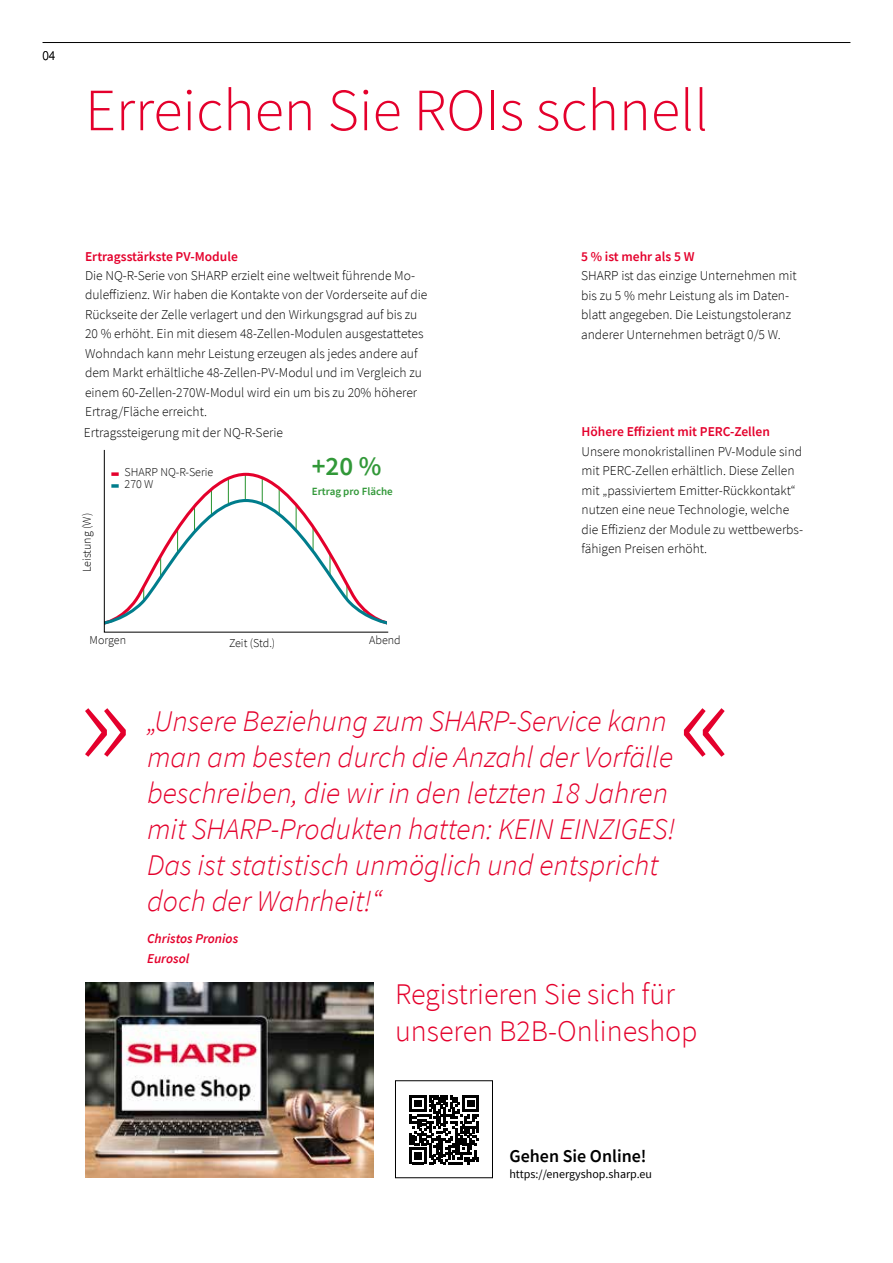
<style>
.page{position:relative;width:893px;height:1263px;background:#fff}
.page>*{position:absolute;margin:0;border:0;box-sizing:border-box;transform-origin:0 0}
.t1{font:300 60px "Source Sans Pro";color:#e4002c}
.t2{font:italic 300 30px/36px "Source Sans Pro";color:#e4002c}
.t3{font:300 30px/37.5px "Source Sans Pro";color:#e4002c}
.t4{font:600 27px "Source Sans Pro";color:#319838}
.t5{font:600 18px "Source Sans Pro";color:#000}
.t6{font:300 13.5px/19.5px "Source Sans Pro";color:#000}
.t7{font:600 13.5px "Source Sans Pro";color:#e4002c}
.t8{font:italic 600 13.5px/19.5px "Source Sans Pro";color:#e4002c}
.t9{font:300 12px/12px "Source Sans Pro";color:#000}
.t10{font:12px "Source Sans Pro";color:#000}
.t11{font:600 10.95px "Source Sans Pro";color:#319838}
</style>
<div class="page">
<img style="left:85px;top:982px;width:289px;height:195px">
<hr style="left:43px;top:42px;width:807px;height:1px;background:#000">
<svg style="left:85px;top:708px;width:41px;height:49px"></svg>
<svg style="left:684px;top:708px;width:41px;height:49px"></svg>
<svg style="left:104px;top:449px;width:285px;height:184px"></svg>
<svg style="left:103px;top:471px;width:286px;height:155px"></svg>
<div style="left:395px;top:1080px;width:98px;height:98px;border:1px solid #000"></div>
<svg style="left:410px;top:1095px;width:69px;height:69px"></svg>
<p class="t6" style="left:43px;top:46px;width:14px">04</p>
<h1 class="t1" style="left:85px;top:74px;width:625px">Erreichen Sie ROIs schnell</h1>
<p class="t7" style="left:85px;top:247px;width:154px">Ertragsstärkste PV-Module</p>
<p class="t6" style="left:85px;top:266px;width:344px">Die NQ-R-Serie von SHARP erzielt eine weltweit führende Mo&shy;duleffizienz. Wir haben die Kontakte von der Vorderseite auf die Rückseite der Zelle verlagert und den Wirkungsgrad auf bis zu 20 % erhöht. Ein mit diesem 48-Zellen-Modulen ausgestattetes Wohndach kann mehr Leistung erzeugen als jedes andere auf dem Markt erhältliche 48-Zellen-PV-Modul und im Vergleich zu einem 60-Zellen-270W-Modul wird ein um bis zu 20% höherer Ertrag/Fläche erreicht.</p>
<p class="t6" style="left:84px;top:422px;width:201px">Ertragssteigerung mit der NQ-R-Serie</p>
<p class="t9" style="left:125px;top:466px;width:90px">SHARP NQ-R-Serie<br>270 W</p>
<p class="t9" style="left:81px;top:572px;width:61px;rotate:-90deg">Leistung (W)</p>
<h3 class="t4" style="left:312px;top:448px;width:71px">+20 %</h3>
<p class="t11" style="left:312px;top:484px;width:83px">Ertrag pro Fläche</p>
<p class="t9" style="left:90px;top:634px;width:38px">Morgen</p>
<p class="t9" style="left:369px;top:634px;width:33px">Abend</p>
<p class="t9" style="left:229px;top:637px;width:48px">Zeit (Std.)</p>
<p class="t7" style="left:581px;top:247px;width:115px">5 % ist mehr als 5 W</p>
<p class="t6" style="left:581px;top:266px;width:217px">SHARP ist das einzige Unternehmen mit bis zu 5 % mehr Leistung als im Daten&shy;blatt angegeben. Die Leistungstoleranz anderer Unternehmen beträgt 0/5 W.</p>
<p class="t7" style="left:581px;top:423px;width:190px">Höhere Effizient mit PERC-Zellen</p>
<p class="t6" style="left:581px;top:441px;width:223px">Unsere monokristallinen PV-Module sind mit PERC-Zellen erhältlich. Diese Zellen mit „passiviertem Emitter-Rückkontakt“ nutzen eine neue Technologie, welche die Effizienz der Module zu wettbewerbs&shy;fähigen Preisen erhöht.</p>
<p class="t2" style="left:147px;top:703px;width:530px">„Unsere Beziehung zum SHARP-Service kann man am besten durch die Anzahl der Vorfälle beschreiben, die wir in den letzten 18 Jahren mit SHARP-Produkten hatten: KEIN EINZIGES!<br>Das ist statistisch unmöglich und entspricht doch der Wahrheit!“</p>
<p class="t8" style="left:147px;top:929px;width:93px">Christos Pronios<br>Eurosol</p>
<h2 class="t3" style="left:395px;top:975px;width:304px">Registrieren Sie sich für unseren B2B-Onlineshop</h2>
<h3 class="t5" style="left:509px;top:1144px;width:139px">Gehen Sie Online!</h3>
<p class="t10" style="left:509px;top:1166px;width:144px">https://energyshop.sharp.eu</p>
</div>
